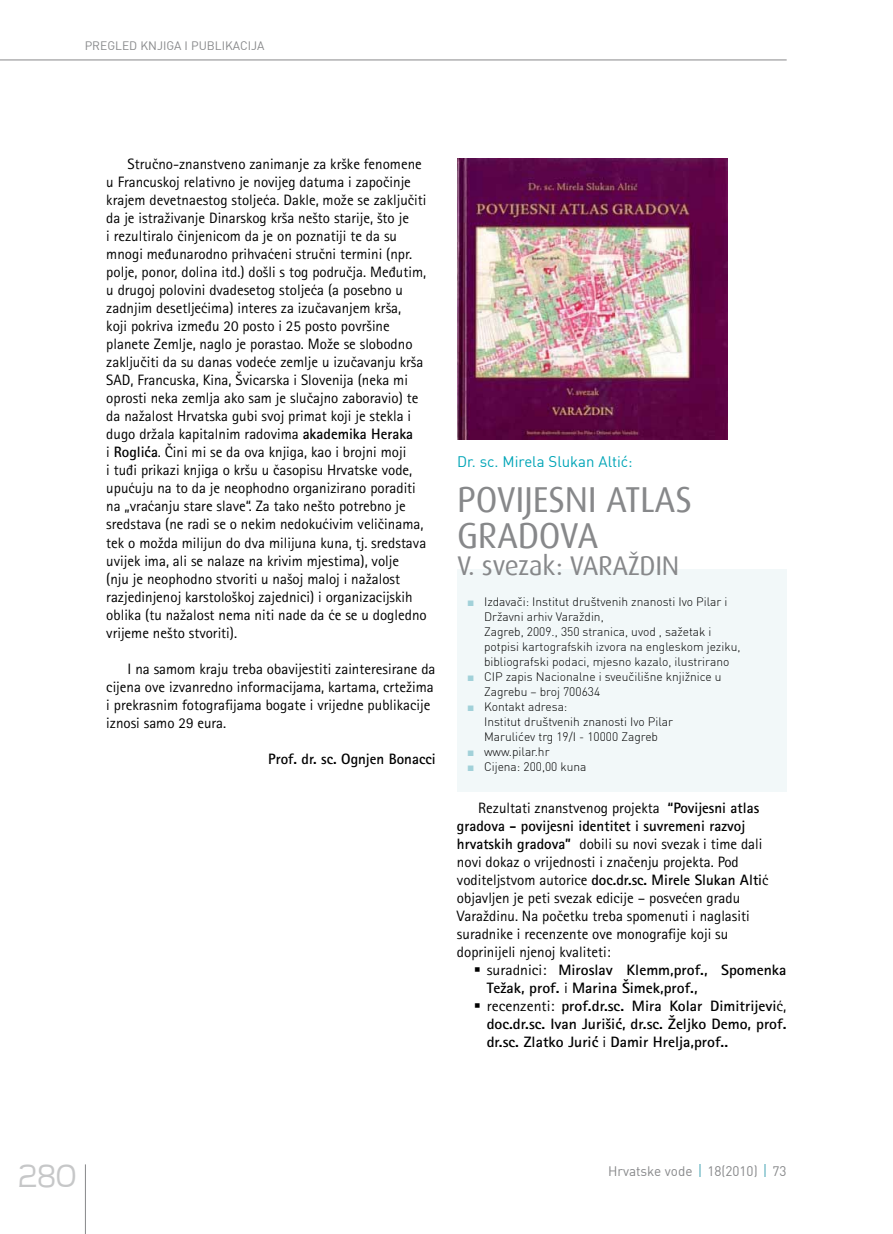
<style>
.page{position:relative;width:893px;height:1234px;background:#fff}
.page>*{position:absolute;margin:0;border:0;box-sizing:border-box;transform-origin:0 0}
.t1{font:36px/36px "Dax";letter-spacing:-.01em;color:#87888a}
.t2{font:300 36px "Teen";color:#c6c7c8}
.t3{font:27px "Dax";letter-spacing:-.01em;color:#87888a}
.t4{font:15px/18px "Rotis Sans Serifklemy";color:#000}
.t5{font:700 15px/18px "Rotis Sans Serifklemy";color:#000;scale:1.05 1}
.t6{font:15px "DIN";color:#00a5b7}
.t7{font:700 15px "Rotis Sans Serifklemy";color:#000}
.t8{font:13.5px "DIN";color:#87888a}
.t9{font:12px/15px "DIN Lt";color:#000}
.t10{font:12px "DIN";color:#87888a}
.s1{font-weight:700}
.s2{font-family:"Times New Roman";color:#a2d1d9}
.s3{font-weight:400}
</style>
<div class="page">
<hr style="left:85px;top:1164px;width:1px;height:69px;background:#87888a">
<hr style="left:0;top:60px;width:787px;height:1px;background:#87888a">
<svg style="left:699px;top:1164px;width:2px;height:12px"></svg>
<svg style="left:764px;top:1164px;width:2px;height:12px"></svg>
<img style="left:457px;top:159px;width:271px;height:281px">
<div style="left:457px;top:569px;width:330px;height:222px;background:#f2f8f9"></div>
<p class="t10" style="left:85px;top:37px;width:24px">PREGLE</p>
<p class="t10" style="left:129px;top:37px;width:78px">D KNJIGA I PUBLIK</p>
<p class="t10" style="left:233px;top:37px;width:33px">ACIJA</p>
<p class="t4" style="left:106px;top:155px;width:322px;text-indent:21px">Stručno-znanstveno zanimanje za krške fenomene u Francuskoj relativno je novijeg datuma i započinje krajem devetnaestog stoljeća. Dakle, može se zaključiti da je istraživanje Dinarskog krša nešto starije, što je<br>i rezultiralo činjenicom da je on poznatiji te da su mnogi međunarodno prihvaćeni stručni termini (npr. polje, ponor, dolina itd.) došli s tog područja. Međutim, u drugoj polovini dvadesetog stoljeća (a posebno u zadnjim desetljećima) interes za izučavanjem krša,<br>koji pokriva između 20 posto i 25 posto površine planete Zemlje, naglo je porastao. Može se slobodno zaključiti da su danas vodeće zemlje u izučavanju krša SAD, Francuska, Kina, Švicarska i Slovenija (neka mi oprosti neka zemlja ako sam je slučajno zaboravio) te da nažalost Hrvatska gubi svoj primat koji je stekla i dugo držala kapitalnim radovima <span class="s1">akademika Heraka<br></span>i <span class="s1">Roglića</span>. Čini mi se da ova knjiga, kao i brojni moji<br>i tuđi prikazi knjiga o kršu u časopisu Hrvatske vode, upućuju na to da je neophodno organizirano poraditi na „vraćanju stare slave“. Za tako nešto potrebno je sredstava (ne radi se o nekim nedokućivim veličinama, tek o možda milijun do dva milijuna kuna, tj. sredstava uvijek ima, ali se nalaze na krivim mjestima), volje<br>(nju je neophodno stvoriti u našoj maloj i nažalost razjedinjenoj karstološkoj zajednici) i organizacijskih oblika (tu nažalost nema niti nade da će se u dogledno vrijeme nešto stvoriti).</p>
<p class="t4" style="left:106px;top:659px;width:331px;text-indent:21px">I na samom kraju treba obavijestiti zainteresirane da cijena ove izvanredno informacijama, kartama, crtežima i prekrasnim fotografijama bogate i vrijedne publikacije iznosi samo 29 eura.</p>
<p class="t7" style="left:268px;top:749px;width:169px">Prof. dr. sc. Ognjen Bonacci</p>
<p class="t6" style="left:457px;top:451px;width:177px">Dr. sc. Mirela Slukan Altić:</p>
<h1 class="t1" style="left:457px;top:482px;width:237px">POVIJESNI ATLAS<br>GRADOVA</h1>
<h2 class="t3" style="left:457px;top:550px;width:224px">V. svezak: VARAŽDIN</h2>
<p class="t9" style="left:484px;top:593px;width:258px;text-indent:-17px"><span class="s2">■</span> Izdavači: Institut društvenih znanosti Ivo Pilar i Državni arhiv Varaždin,<br>Zagreb, 2009., 350 stranica, uvod , sažetak i potpisi kartografskih izvora na engleskom jeziku, bibliografski podaci, mjesno kazalo, ilustrirano</p>
<p class="t9" style="left:484px;top:668px;width:239px;text-indent:-17px"><span class="s2">■</span> CIP zapis Nacionalne i sveučilišne knjižnice u<br>Zagrebu – broj 700634</p>
<p class="t9" style="left:484px;top:698px;width:191px;text-indent:-17px"><span class="s2">■</span> Kontakt adresa:<br>Institut društvenih znanosti Ivo Pilar<br>Marulićev trg 19/I - 10000 Zagreb</p>
<p class="t9" style="left:467px;top:743px;width:84px"><span class="s2">■</span> www.pilar.hr</p>
<p class="t9" style="left:467px;top:758px;width:121px"><span class="s2">■</span> Cijena: 200,00 kuna</p>
<p class="t4" style="left:457px;top:798px;width:313px;text-indent:21px">Rezultati znanstvenog projekta <span class="s1">“Povijesni atlas gradova - povijesni identitet i suvremeni razvoj hrvatskih gradova”</span> dobili su novi svezak i time dali novi dokaz o vrijednosti i značenju projekta. Pod voditeljstvom autorice <span class="s1">doc.dr.sc. Mirele Slukan Alti</span>ć objavljen je peti svezak edicije – posvećen gradu Varaždinu. Na početku treba spomenuti i naglasiti suradnike i recenzente ove monografije koji su doprinijeli njenoj kvaliteti:</p>
<p class="t5" style="left:487px;top:960px;width:287px"><span class="s3">suradnici:</span> Miroslav Klemm,prof., Spomenka Težak, prof. <span class="s3">i</span> Marina Šimek,prof.,<br><span class="s3">recenzenti:</span> prof.dr.sc. Mira Kolar Dimitrijevi<span class="s3">ć, </span>doc.dr.sc. Ivan Jurišić, dr.sc. Željko Demo, prof. dr.sc. Zlatko Jurić <span class="s3">i</span> Damir Hrelja,prof..</p>
<h1 class="t2" style="left:17px;top:1156px;width:61px">280</h1>
<p class="t8" style="left:608px;top:1161px;width:180px">Hrvatske vode 18(2010) 73</p>
</div>
